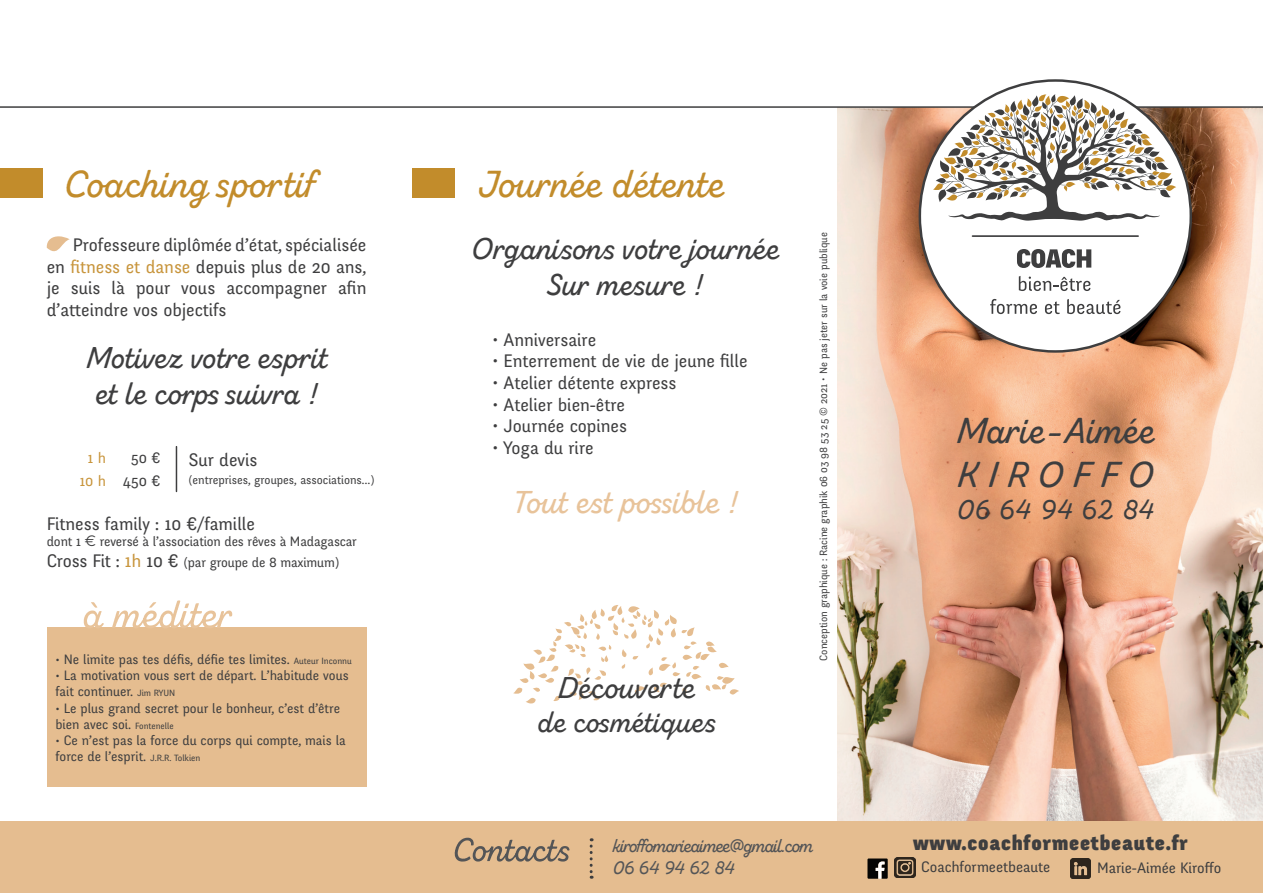
<style>
.page{position:relative;width:1263px;height:893px;background:#fff}
.page>*{position:absolute;margin:0;border:0;box-sizing:border-box;transform-origin:0 0}
.t1{font:37.5px "Zing Script Rust SB Demo Base";color:#c28c2b}
.t2{font:36px/43.2px "Zing Script Rust SB Demo Base";letter-spacing:.005em;color:#3e3e3f}
.t3{font:31.5px "Zing Script Rust SB Demo Base";color:#e8c39a}
.t4{font:30px/36px "Zing Script Rust SB Demo Base";color:#3e3e3f;text-align:center}
.t5{font:28.5px "Zing Script Rust SB Demo Base";color:#3e3e3f}
.t6{font:27px "Zing Script Rust SB Demo Base";letter-spacing:.005em;color:#3e3e3f}
.t7{font:900 21px "Fengardo Neue";letter-spacing:.04em;color:#3e3e3f}
.t8{font:18px/21.6px "Fengardo Neue";color:#3e3e3f;text-align:justify}
.t9{font:18px/21.6px "Zing Script Rust SB Demo Base";letter-spacing:-.06em;color:#545557}
.t10{font:15px/22.8px "Fengardo Neue";color:#3e3e3f;text-align:right}
.t11{font:15px "Fengardo Neue";color:#c8953c}
.t12{font:13.5px/16.2px "Fengardo Neue";color:#3e3e3f}
.t13{font:12px "Fengardo Neue";color:#3e3e3f}
.t14{font:10.5px "Fengardo Neue";color:#3e3e3f}
.s1{color:#c8953c}
.s2{font-family:"Comfortaa"}
.s3{font-size:18px}
.s4{font-size:18px;color:#c8953c}
.s5{font-size:9px}
</style>
<div class="page">
<img style="left:837px;top:108px;width:426px;height:713px">
<hr style="left:0;top:106px;width:1263px;height:2px;background:#3e3e3f">
<svg style="left:47px;top:236px;width:23px;height:16px"></svg>
<div style="left:0;top:821px;width:1263px;height:72px;background:#e5bd90"></div>
<svg style="left:455px;top:838px;width:114px;height:24px"></svg>
<div style="left:47px;top:627px;width:319px;height:160px;background:#e5bd90"></div>
<svg style="left:84px;top:600px;width:148px;height:27px"></svg>
<hr style="left:176px;top:447px;width:1px;height:44px;background:#3e3e3f">
<div style="left:0;top:168px;width:43px;height:30px;background:#c28c2b"></div>
<div style="left:412px;top:168px;width:43px;height:30px;background:#c28c2b"></div>
<svg style="left:513px;top:605px;width:226px;height:99px"></svg>
<div style="left:920px;top:80px;width:271px;height:271px;background:#fff;border-radius:50%"></div>
<svg style="left:933px;top:94px;width:243px;height:127px"></svg>
<svg style="left:1017px;top:249px;width:74px;height:19px"></svg>
<svg style="left:990px;top:299px;width:47px;height:15px"></svg>
<svg style="left:1045px;top:301px;width:15px;height:13px"></svg>
<svg style="left:1067px;top:299px;width:53px;height:15px"></svg>
<hr style="left:972px;top:235px;width:166px;height:2px;background:#3e3e3f">
<svg style="left:1019px;top:276px;width:71px;height:15px"></svg>
<svg style="left:590px;top:838px;width:3px;height:41px"></svg>
<svg style="left:867px;top:858px;width:21px;height:21px"></svg>
<img style="left:895px;top:858px;width:20px;height:20px">
<img style="left:1070px;top:858px;width:21px;height:21px">
<h1 class="t1" style="left:64px;top:161px;width:253px">Coaching sportif</h1>
<h1 class="t1" style="left:478px;top:161px;width:248px">Journée détente</h1>
<h3 class="t8" style="left:47px;top:235px;width:321px;text-indent:26px">Professeure diplômée d’état, spécialisée en <span class="s1">fitness et danse</span> depuis plus de 20 ans, je suis là pour vous accompagner afin d’atteindre vos objectifs</h3>
<h3 class="t4" style="left:471px;top:231px;width:309px">Organisons votre journée<br>Sur mesure !</h3>
<h3 class="t8" style="left:492px;top:329px;width:105px">• Anniversaire</h3>
<h3 class="t8" style="left:492px;top:351px;width:257px">• Enterrement de vie de jeune fille</h3>
<h3 class="t8" style="left:492px;top:372px;width:186px">• Atelier détente express</h3>
<h3 class="t8" style="left:492px;top:394px;width:134px">• Atelier bien-être</h3>
<h3 class="t8" style="left:492px;top:415px;width:136px">• Journée copines</h3>
<h3 class="t8" style="left:492px;top:437px;width:103px">• Yoga du rire</h3>
<h3 class="t3" style="left:512px;top:483px;width:228px">Tout est possible !</h3>
<h3 class="t4" style="left:86px;top:340px;width:243px">Motivez votre esprit et le corps suivra !</h3>
<p class="t11" style="left:88px;top:450px;width:20px">1 h</p>
<p class="t10" style="left:79px;top:447px;width:83px">50 €<br><span class="s1">10 h</span> 450 €</p>
<h3 class="t8" style="left:188px;top:449px;width:71px">Sur devis</h3>
<p class="t13" style="left:188px;top:473px;width:188px">(entreprises, groupes, associations…)</p>
<h3 class="t8" style="left:47px;top:513px;width:210px">Fitness family : 10 €/famille</h3>
<p class="t12" style="left:47px;top:531px;width:312px;line-height:21.6px">dont 1 <span class="s2">€</span> reversé à l’association des rêves à Madagascar<br><span class="s3">Cross Fit :</span> <span class="s4">1h</span> <span class="s3">10 €</span> (par groupe de 8 maximum)</p>
<p class="t12" style="left:56px;top:651px;width:298px">• Ne limite pas tes défis, défie tes limites. <span class="s5">Auteur Inconnu</span></p>
<p class="t12" style="left:56px;top:668px;width:295px">• La motivation vous sert de départ. L’habitude vous fait continuer. <span class="s5">Jim RYUN</span></p>
<p class="t12" style="left:56px;top:700px;width:286px">• Le plus grand secret pour le bonheur, c’est d’être bien avec soi. <span class="s5">Fontenelle</span></p>
<p class="t12" style="left:56px;top:732px;width:292px">• Ce n’est pas la force du corps qui compte, mais la force de l’esprit. <span class="s5">J.R.R. Tolkien</span></p>
<h3 class="t4" style="left:557px;top:670px;width:139px">Découverte</h3>
<h3 class="t5" style="left:537px;top:704px;width:177px">de cosmétiques</h3>
<p class="t14" style="left:817px;top:661px;width:430px;rotate:-90deg">Conception graphique : Racine graphik 06 03 98 53 25 © 2021 • Ne pas jeter sur la voie publique</p>
<h3 class="t9" style="left:613px;top:835px;width:202px">kiroffomarieaimee@gmail.com<br>06 64 94 62 84</h3>
<h2 class="t2" style="left:956px;top:410px;width:200px">Marie-Aimée<br>KIROFFO</h2>
<h3 class="t6" style="left:957px;top:493px;width:198px">06 64 94 62 84</h3>
<h3 class="t7" style="left:913px;top:830px;width:276px">www.coachformeetbeaute.fr</h3>
<p class="t10" style="left:921px;top:856px;width:131px">Coachformeetbeaute</p>
<p class="t10" style="left:1097px;top:857px;width:126px">Marie-Aimée Kiroffo</p>
</div>
